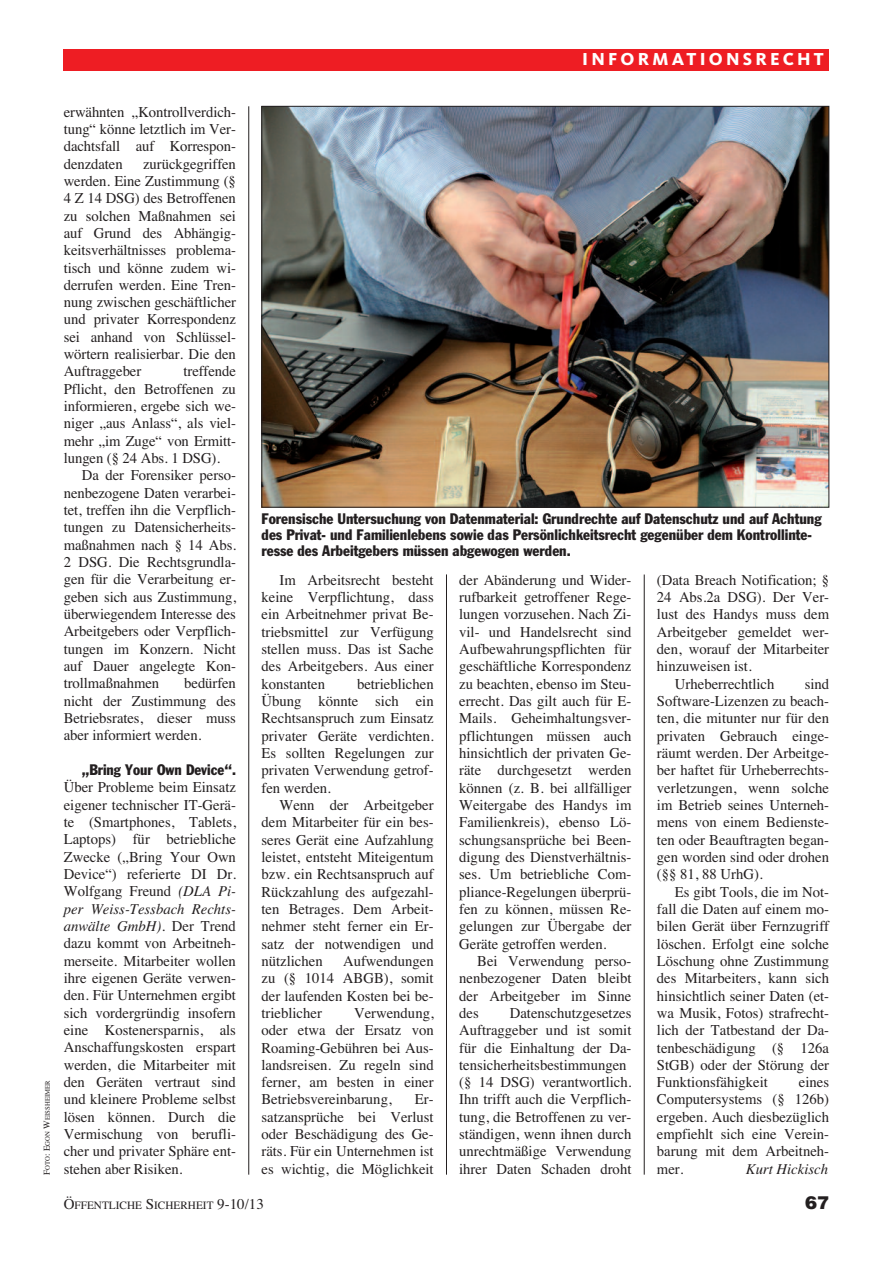
<style>
.page{position:relative;width:893px;height:1263px;background:#fff}
.page>*{position:absolute;margin:0;border:0;box-sizing:border-box;transform-origin:0 0}
.t1{font:800 18px "Kievit";letter-spacing:.175em;color:#fff}
.t2{font:900 18px "Helvetica";color:#231f20}
.t3{font:15px/17.2px "Times";color:#231f20;text-align:justify}
.t4{font:condensed 15px/15.8px "Franklin Gothic";color:#231f20}
.t5{font:italic 15px "Times";color:#231f20}
.t6{font:11.25px "Times";color:#231f20}
.t7{font:6.75px "Times";color:#231f20}
.s1{font-size:9px}
.s2{font-style:italic}
.s3{font-size:15px}
</style>
<div class="page">
<hr style="left:248px;top:106px;width:1px;height:1068px;background:#231f20">
<hr style="left:446px;top:574px;width:1px;height:601px;background:#231f20">
<hr style="left:644px;top:574px;width:1px;height:601px;background:#231f20">
<div style="left:64px;top:49px;width:765px;height:21px;background:#ee1d23"></div>
<img style="left:263px;top:108px;width:564px;height:397px">
<p class="t1" style="left:582px;top:53px;width:243px">INFORMATIONSRECHT</p>
<p class="t7" style="left:43px;top:1175px;width:96px;rotate:-90deg"><span class="s1">F</span>OTO<span class="s1">: E</span>GON <span class="s1">W</span>EISSHEIMER</p>
<p class="t3" style="left:64px;top:103px;width:174px">erwähnten „Kontrollverdich&shy;tung“ könne letztlich im Ver&shy;dachtsfall auf Korrespon&shy;denzdaten</p>
<p class="t3" style="left:64px;top:155px;width:174px;text-indent:79px">zurückgegriffen werden. Eine Zustimmung (§ 4 Z 14 DSG) des Betroffenen zu solchen Maßnahmen sei auf Grund des Abhängig&shy;keitsverhältnisses problema&shy;tisch und könne zudem wi&shy;derrufen werden. Eine Tren&shy;nung zwischen geschäftlicher und privater Korrespondenz sei anhand von Schlüssel&shy;wörtern realisierbar. Die den Auftraggeber</p>
<p class="t3" style="left:64px;top:363px;width:174px;text-indent:120px">treffende Pflicht, den Betroffenen zu informieren, ergebe sich we&shy;niger „aus Anlass“, als viel&shy;mehr „im Zuge“ von Ermitt&shy;lungen (§ 24 Abs. 1 DSG).</p>
<p class="t3" style="left:64px;top:467px;width:174px;text-indent:18px">Da der Forensiker perso&shy;nenbezogene Daten verarbei&shy;tet, treffen ihn die Verpflich&shy;tungen zu Datensicherheits&shy;maßnahmen nach § 14 Abs.<br>2 DSG. Die Rechtsgrundla&shy;gen für die Verarbeitung er&shy;geben sich aus Zustimmung, überwiegendem Interesse des Arbeitgebers oder Verpflich&shy;tungen im Konzern. Nicht auf Dauer angelegte Kon&shy;trollmaßnahmen</p>
<p class="t3" style="left:64px;top:674px;width:174px;text-indent:120px">bedürfen nicht der Zustimmung des Betriebsrates, dieser muss aber informiert werden.</p>
<p class="t4" style="left:82px;top:763px;width:156px">„Bring Your Own Device“.</p>
<p class="t3" style="left:64px;top:778px;width:174px">Über Probleme beim Einsatz eigener technischer IT-Gerä&shy;te (Smartphones, Tablets, Laptops) für betriebliche Zwecke („Bring Your Own Device“) referierte DI Dr.<br>Wolfgang Freund <span class="s2">(DLA Pi&shy;per Weiss-Tessbach Rechts&shy;anwälte GmbH).</span> Der Trend dazu kommt von Arbeitneh&shy;merseite. Mitarbeiter wollen ihre eigenen Geräte verwen&shy;den. Für Unternehmen ergibt sich vordergründig insofern eine Kostenersparnis, als Anschaffungskosten erspart werden, die Mitarbeiter mit den Geräten vertraut sind und kleinere Probleme selbst lösen können. Durch die Vermischung von berufli&shy;cher und privater Sphäre ent&shy;stehen aber Risiken.</p>
<p class="t4" style="left:261px;top:512px;width:562px">Forensische Untersuchung von Datenmaterial: Grundrechte auf Datenschutz und auf Achtung des Privat- und Familienlebens sowie das Persönlichkeitsrecht gegenüber dem Kontrollinte&shy;resse des Arbeitgebers müssen abgewogen werden.</p>
<p class="t3" style="left:261px;top:571px;width:174px;text-indent:18px">Im Arbeitsrecht besteht keine Verpflichtung, dass ein Arbeitnehmer privat Be&shy;triebsmittel zur Verfügung stellen muss. Das ist Sache des Arbeitgebers. Aus einer konstanten</p>
<p class="t3" style="left:261px;top:675px;width:174px;text-indent:95px">betrieblichen Übung könnte sich ein Rechtsanspruch zum Einsatz privater Geräte verdichten.<br>Es sollten Regelungen zur privaten Verwendung getrof&shy;fen werden.</p>
<p class="t3" style="left:261px;top:796px;width:174px;text-indent:18px">Wenn der Arbeitgeber dem Mitarbeiter für ein bes&shy;seres Gerät eine Aufzahlung leistet, entsteht Miteigentum bzw. ein Rechtsanspruch auf Rückzahlung des aufgezahl&shy;ten Betrages. Dem Arbeit&shy;nehmer steht ferner ein Er&shy;satz der notwendigen und nützlichen</p>
<p class="t3" style="left:261px;top:952px;width:174px;text-indent:82px">Aufwendungen zu (§ 1014 ABGB), somit der laufenden Kosten bei be&shy;trieblicher</p>
<p class="t3" style="left:261px;top:1004px;width:174px;text-indent:93px">Verwendung, oder etwa der Ersatz von Roaming-Gebühren bei Aus&shy;landsreisen. Zu regeln sind ferner, am besten in einer Betriebsvereinbarung,</p>
<p class="t3" style="left:261px;top:1091px;width:174px;text-indent:153px">Er&shy;satzansprüche bei Verlust oder Beschädigung des Ge&shy;räts. Für ein Unternehmen ist es wichtig, die Möglichkeit</p>
<p class="t3" style="left:459px;top:571px;width:174px">der Abänderung und Wider&shy;rufbarkeit getroffener Rege&shy;lungen vorzusehen. Nach Zi&shy;vil- und Handelsrecht sind Aufbewahrungspflichten für geschäftliche Korrespondenz zu beachten, ebenso im Steu&shy;errecht. Das gilt auch für E-Mails. Geheimhaltungsver&shy;pflichtungen müssen auch hinsichtlich der privaten Ge&shy;räte durchgesetzt werden können (z. B. bei allfälliger Weitergabe des Handys im Familienkreis), ebenso Lö&shy;schungsansprüche bei Been&shy;digung des Dienstverhältnis&shy;ses. Um betriebliche Com&shy;pliance-Regelungen überprü&shy;fen zu können, müssen Re&shy;gelungen zur Übergabe der Geräte getroffen werden.</p>
<p class="t3" style="left:459px;top:952px;width:174px;text-indent:18px">Bei Verwendung perso&shy;nenbezogener Daten bleibt der Arbeitgeber im Sinne des</p>
<p class="t3" style="left:459px;top:1004px;width:174px;text-align:left;text-indent:51px">Datenschutzgesetzes<br>Auftraggeber und ist somit für die Einhaltung der Da&shy;tensicherheitsbestimmungen (§ 14 DSG) verantwortlich.<br>Ihn trifft auch die Verpflich&shy;tung, die Betroffenen zu ver&shy;ständigen, wenn ihnen durch unrechtmäßige Verwendung ihrer Daten Schaden droht</p>
<p class="t3" style="left:657px;top:571px;width:174px">(Data Breach Notification; §</p>
<p class="t3" style="left:657px;top:588px;width:174px">24 Abs.2a DSG). Der Ver-</p>
<p class="t3" style="left:657px;top:605px;width:174px">lust des Handys muss dem</p>
<p class="t3" style="left:657px;top:623px;width:174px">Arbeitgeber gemeldet wer-</p>
<p class="t3" style="left:657px;top:640px;width:174px">den, worauf der Mitarbeiter</p>
<p class="t3" style="left:657px;top:657px;width:96px">hinzuweisen ist.</p>
<p class="t3" style="left:675px;top:675px;width:101px">Urheberrechtlich</p>
<p class="t3" style="left:657px;top:675px;width:174px;text-indent:148px">sind Software-Lizenzen zu beach&shy;ten, die mitunter nur für den privaten Gebrauch einge&shy;räumt werden. Der Arbeitge&shy;ber haftet für Urheberrechts&shy;verletzungen, wenn solche im Betrieb seines Unterneh&shy;mens von einem Bedienste&shy;ten oder Beauftragten began&shy;gen worden sind oder drohen (§§ 81, 88 UrhG).</p>
<p class="t3" style="left:657px;top:883px;width:174px;text-indent:18px">Es gibt Tools, die im Not&shy;fall die Daten auf einem mo&shy;bilen Gerät über Fernzugriff löschen. Erfolgt eine solche Löschung ohne Zustimmung des Mitarbeiters, kann sich hinsichtlich seiner Daten (et&shy;wa Musik, Fotos) strafrecht&shy;lich der Tatbestand der Da&shy;tenbeschädigung (§ 126a StGB) oder der Störung der Funktionsfähigkeit</p>
<p class="t3" style="left:657px;top:1073px;width:174px;text-indent:142px">eines Computersystems (§ 126b) ergeben. Auch diesbezüglich empfiehlt sich eine Verein&shy;barung mit dem Arbeitneh&shy;mer.</p>
<p class="t5" style="left:746px;top:1160px;width:84px">Kurt Hickisch</p>
<p class="t6" style="left:64px;top:1198px;width:202px"><span class="s3">Ö</span>FFENTLICHE <span class="s3">S</span>ICHERHEIT <span class="s3">9-10/13</span></p>
<p class="t2" style="left:805px;top:1192px;width:26px">67</p>
</div>
